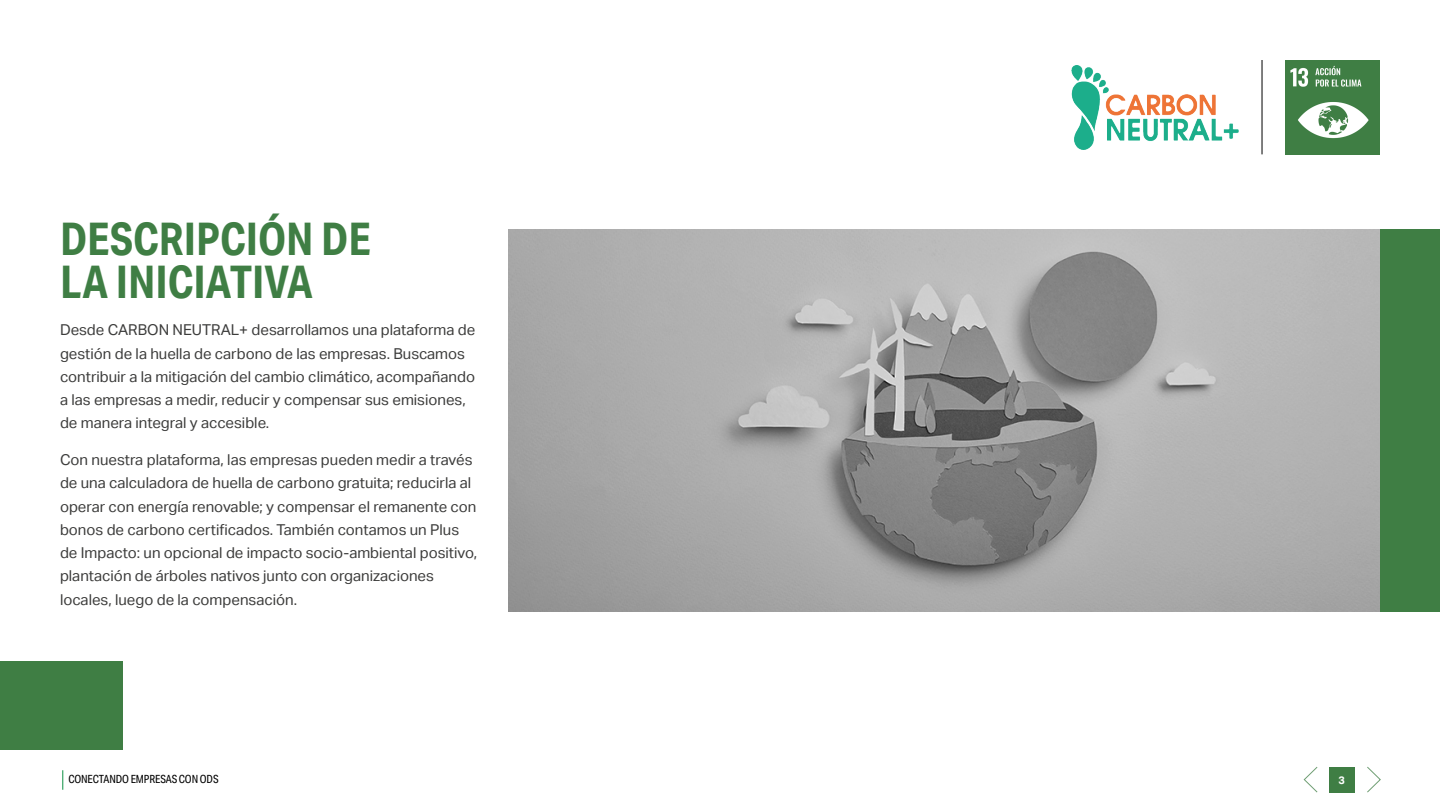
<style>
.page{position:relative;width:1440px;height:810px;background:#fff}
.page>*{position:absolute;margin:0;border:0;box-sizing:border-box;transform-origin:0 0}
.t1{font:700 45px/42.8px "Aktiv Grotesk Cd";color:#3f7e44}
.t2{font:15px/23.2px "Aktiv Grotesk";color:#3c3c3b}
.t3{font:11.25px "Aktiv Grotesk Cd";letter-spacing:-.01em;color:#000}
.t4{font:700 10.88px "Aktiv Grotesk";color:#fff}
</style>
<div class="page">
<svg style="left:62px;top:770px;width:1px;height:20px"></svg>
<div style="left:1329px;top:767px;width:25px;height:26px;background:#3f7e44"></div>
<img style="left:1285px;top:60px;width:95px;height:95px">
<hr style="left:1262px;top:60px;width:1px;height:94px;background:#000">
<svg style="left:1303px;top:766px;width:15px;height:27px"></svg>
<svg style="left:1367px;top:766px;width:14px;height:27px"></svg>
<img style="left:1071px;top:66px;width:168px;height:83px">
<img style="left:508px;top:229px;width:872px;height:383px">
<div style="left:0;top:661px;width:123px;height:89px;background:#3f7e44"></div>
<div style="left:1380px;top:229px;width:60px;height:383px;background:#3f7e44"></div>
<h1 class="t1" style="left:60px;top:217px;width:312px">DESCRIPCIÓN DE<br>LA INICIATIVA</h1>
<p class="t2" style="left:60px;top:319px;width:417px">Desde CARBON NEUTRAL+ desarrollamos una plataforma de gestión de la huella de carbono de las empresas. Buscamos contribuir a la mitigación del cambio climático, acompañando a las empresas a medir, reducir y compensar sus emisiones, de manera integral y accesible.</p>
<p class="t2" style="left:60px;top:448px;width:419px">Con nuestra plataforma, las empresas pueden medir a través de una calculadora de huella de carbono gratuita; reducirla al operar con energía renovable; y compensar el remanente con bonos de carbono certificados. También contamos un Plus de Impacto: un opcional de impacto socio-ambiental positivo, plantación de árboles nativos junto con organizaciones locales, luego de la compensación.</p>
<p class="t3" style="left:68px;top:773px;width:152px">CONECTANDO EMPRESAS CON ODS</p>
<p class="t4" style="left:1338px;top:774px;width:8px">3</p>
</div>
